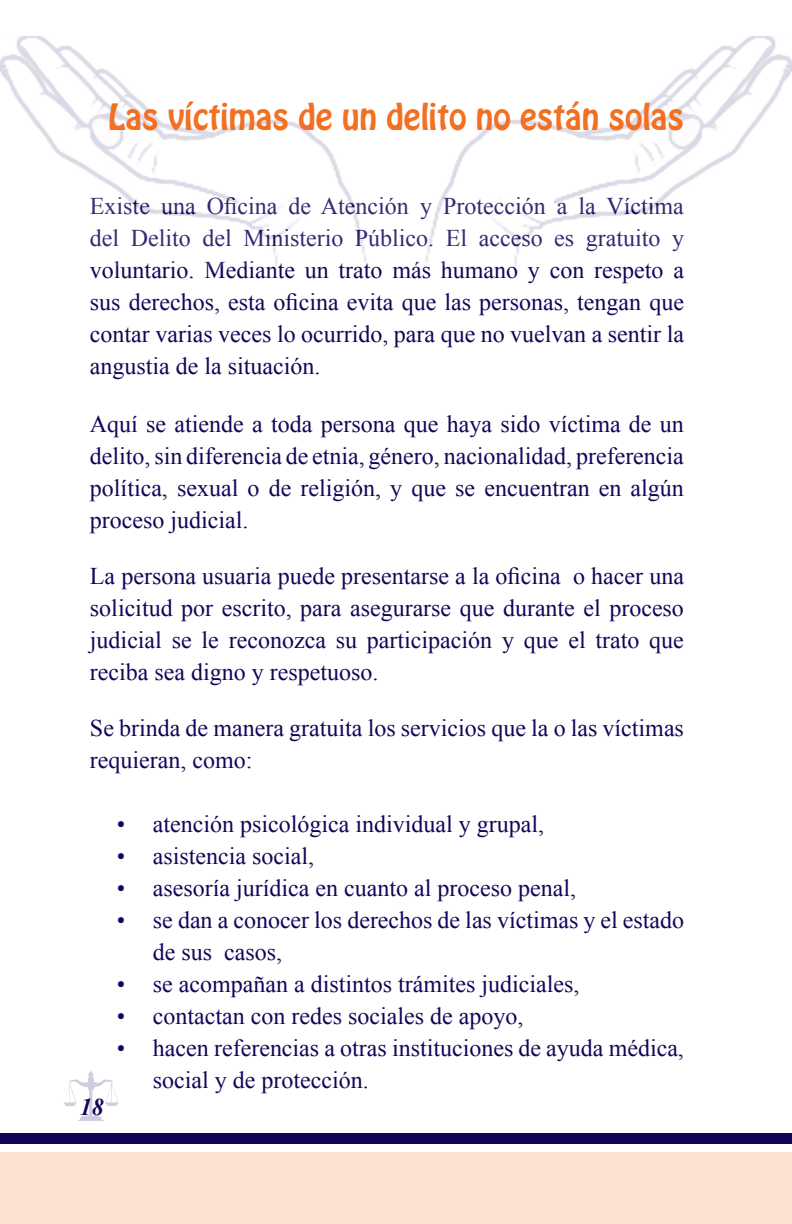
<style>
.page{position:relative;width:792px;height:1224px;background:#fff}
.page>*{position:absolute;margin:0;border:0;box-sizing:border-box;transform-origin:0 0}
.t1{font:32px "Hobo Std";color:#f36f21}
.t2{font:24px/32px "Times New Roman";color:#110658;text-align:justify}
.t3{font:italic 700 24px "Times New Roman";color:#110658}
</style>
<div class="page">
<img style="left:63px;top:1071px;width:55px;height:50px">
<div style="left:0;top:1152px;width:792px;height:72px;background:#fce2d3"></div>
<div style="left:0;top:1133px;width:792px;height:10px;background:#110658"></div>
<img style="left:0;top:36px;width:792px;height:229px">
<h1 class="t1" style="left:108px;top:94px;width:577px">Las víctimas de un delito no están solas</h1>
<p class="t2" style="left:90px;top:190px;width:596px">Existe una Oficina de Atención y Protección a la Víctima del Delito del Ministerio Público. El acceso es gratuito y voluntario. Mediante un trato más humano y con respeto a sus derechos, esta oficina evita que las personas, tengan que contar varias veces lo ocurrido, para que no vuelvan a sentir la angustia de la situación.</p>
<p class="t2" style="left:90px;top:407px;width:595px">Aquí se atiende a toda persona que haya sido víctima de un delito, sin diferencia de etnia, género, nacionalidad, preferencia política, sexual o de religión, y que se encuentran en algún proceso judicial.</p>
<p class="t2" style="left:90px;top:559px;width:596px">La persona usuaria puede presentarse a la oficina o hacer una solicitud por escrito, para asegurarse que durante el proceso judicial se le reconozca su participación y que el trato que reciba sea digno y respetuoso.</p>
<p class="t2" style="left:90px;top:711px;width:596px">Se brinda de manera gratuita los servicios que la o las víctimas requieran, como:</p>
<p class="t3" style="left:80px;top:1090px;width:25px">18</p>
<p class="t2" style="left:117px;top:807px;width:429px">• atención psicológica individual y grupal,</p>
<p class="t2" style="left:117px;top:839px;width:199px">• asistencia social,</p>
<p class="t2" style="left:117px;top:871px;width:461px">• asesoría jurídica en cuanto al proceso penal,</p>
<p class="t2" style="left:153px;top:903px;width:533px;text-indent:-36px">• se dan a conocer los derechos de las víctimas y el estado de sus casos,</p>
<p class="t2" style="left:117px;top:967px;width:464px">• se acompañan a distintos trámites judiciales,</p>
<p class="t2" style="left:117px;top:999px;width:408px">• contactan con redes sociales de apoyo,</p>
<p class="t2" style="left:153px;top:1031px;width:533px;text-indent:-36px">• hacen referencias a otras instituciones de ayuda médica, social y de protección.</p>
</div>
